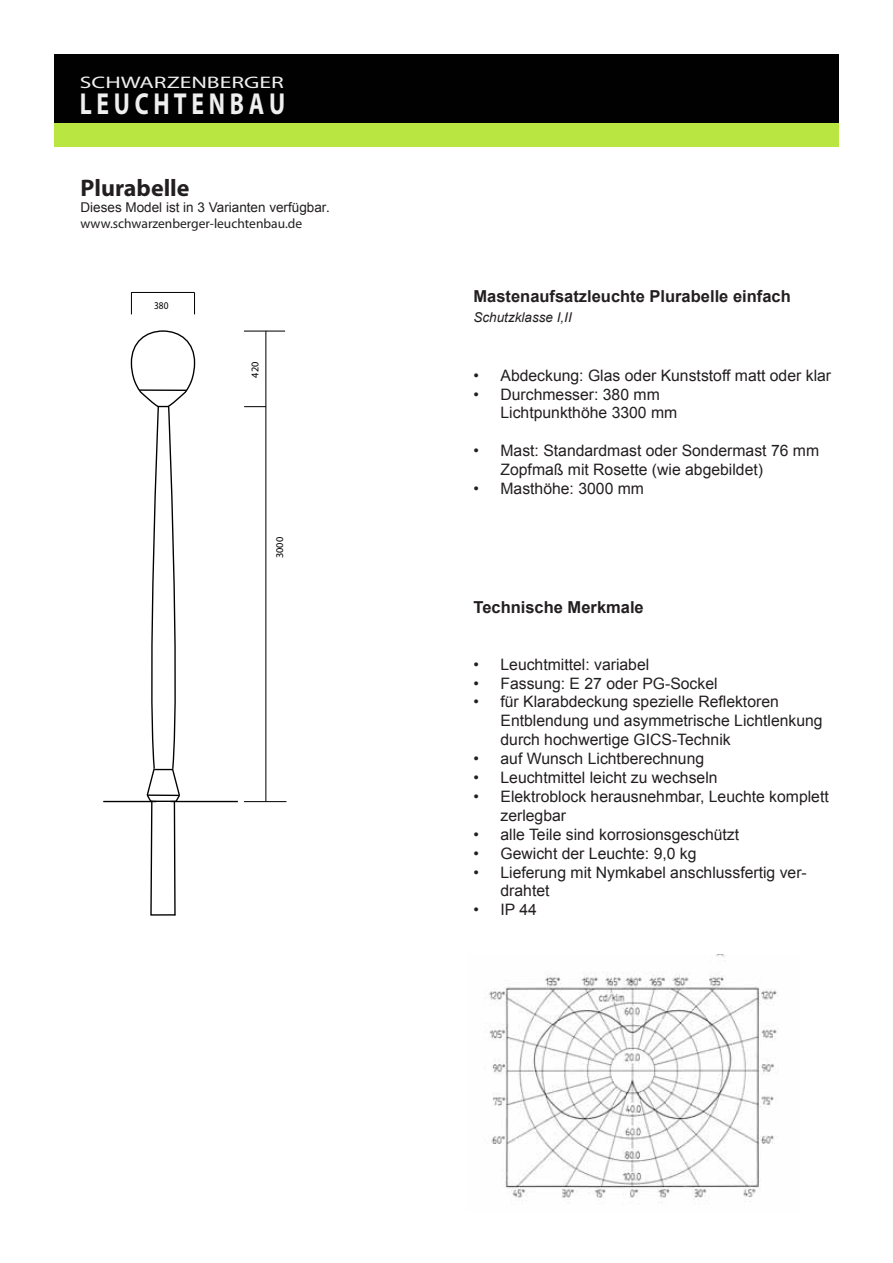
<style>
.page{position:relative;width:893px;height:1263px;background:#fff}
.page>*{position:absolute;margin:0;border:0;box-sizing:border-box;transform-origin:0 0}
.t1{font:700 30.45px "Myriad Pro";color:#efefef;scale:.78 1}
.t2{font:700 24px "Myriad Pro";color:#231f20}
.t3{font:16.8px "Myriad Pro";color:#efefef;scale:1.41 1}
.t4{font:700 16.5px "Arial";color:#231f20}
.t5{font:15.75px/18.9px "Arial";color:#231f20}
.t6{font:13.5px "Arial";color:#231f20}
.t7{font:13.5px "Myriad Pro";color:#231f20}
.t8{font:italic 13.5px "Arial";color:#231f20}
.t9{font:10.35px "Myriad Pro";color:#000}
.t10{font:10.35px "Myriad Pro";color:#000;scale:.9 1}
.s1{font-family:"Myriad Pro"}
</style>
<div class="page">
<div style="left:54px;top:54px;width:785px;height:71px;background:#010101"></div>
<img style="left:489px;top:954px;width:289px;height:250px">
<div style="left:54px;top:123px;width:785px;height:24px;background:#bae642"></div>
<hr style="left:103px;top:801px;width:53px;height:1px;background:#000">
<hr style="left:171px;top:801px;width:67px;height:1px;background:#000">
<hr style="left:244px;top:331px;width:41px;height:1px;background:#000">
<hr style="left:244px;top:801px;width:42px;height:1px;background:#000">
<hr style="left:266px;top:331px;width:1px;height:471px;background:#000">
<svg style="left:244px;top:406px;width:22px;height:1px"></svg>
<svg style="left:194px;top:293px;width:1px;height:21px"></svg>
<hr style="left:131px;top:292px;width:64px;height:1px;background:#000">
<svg style="left:131px;top:292px;width:1px;height:22px"></svg>
<svg style="left:130px;top:330px;width:66px;height:586px"></svg>
<p class="t3" style="left:80px;top:72px;width:146px">SCHWARZENBERGER</p>
<h1 class="t1" style="left:80px;top:84px;width:265px">L E U C H T E N B A U</h1>
<h2 class="t2" style="left:81px;top:172px;width:111px">Plurabelle</h2>
<p class="t6" style="left:81px;top:198px;width:250px">Dieses Model ist in 3 Varianten verfügbar<span class="s1">.</span></p>
<p class="t7" style="left:81px;top:215px;width:223px">www.schwarzenberger-leuchtenbau.de</p>
<p class="t10" style="left:154px;top:299px;width:17px">380</p>
<p class="t9" style="left:249px;top:378px;width:17px;rotate:-90deg">420</p>
<p class="t9" style="left:273px;top:558px;width:23px;rotate:-90deg">3000</p>
<p class="t4" style="left:473px;top:286px;width:319px">Mastenaufsatzleuchte Plurabelle einfach</p>
<p class="t8" style="left:473px;top:309px;width:100px">Schutzklasse I,II</p>
<p class="t5" style="left:473px;top:366px;width:359px">• Abdeckung: Glas oder Kunststoff matt oder klar</p>
<p class="t5" style="left:500px;top:385px;width:178px;text-indent:-27px">• Durchmesser: 380 mm<br>Lichtpunkthöhe 3300 mm</p>
<p class="t5" style="left:500px;top:441px;width:320px;text-indent:-27px">• Mast: Standardmast oder Sondermast 76 mm<br>Zopfmaß mit Rosette (wie abgebildet)</p>
<p class="t5" style="left:473px;top:479px;width:172px">• Masthöhe: 3000 mm</p>
<p class="t4" style="left:473px;top:596px;width:172px">Technische Merkmale</p>
<p class="t5" style="left:473px;top:655px;width:177px">• Leuchtmittel: variabel</p>
<p class="t5" style="left:473px;top:674px;width:246px">• Fassung: E 27 oder PG-Sockel</p>
<p class="t5" style="left:500px;top:693px;width:324px;text-indent:-27px">• für Klarabdeckung spezielle Reflektoren<br>Entblendung und asymmetrische Lichtlenkung durch hochwertige GICS-Technik</p>
<p class="t5" style="left:473px;top:749px;width:232px">• auf Wunsch Lichtberechnung</p>
<p class="t5" style="left:473px;top:768px;width:246px">• Leuchtmittel leicht zu wechseln</p>
<p class="t5" style="left:500px;top:787px;width:330px;text-indent:-27px">• Elektroblock herausnehmbar, Leuchte komplett zerlegbar</p>
<p class="t5" style="left:473px;top:825px;width:267px">• alle Teile sind korrosionsgeschützt</p>
<p class="t5" style="left:473px;top:844px;width:225px">• Gewicht der Leuchte: 9,0 kg</p>
<p class="t5" style="left:500px;top:863px;width:308px;text-indent:-27px">• Lieferung mit Nymkabel anschlussfertig ver&shy;drahtet</p>
<p class="t5" style="left:473px;top:900px;width:65px">• IP 44</p>
</div>
